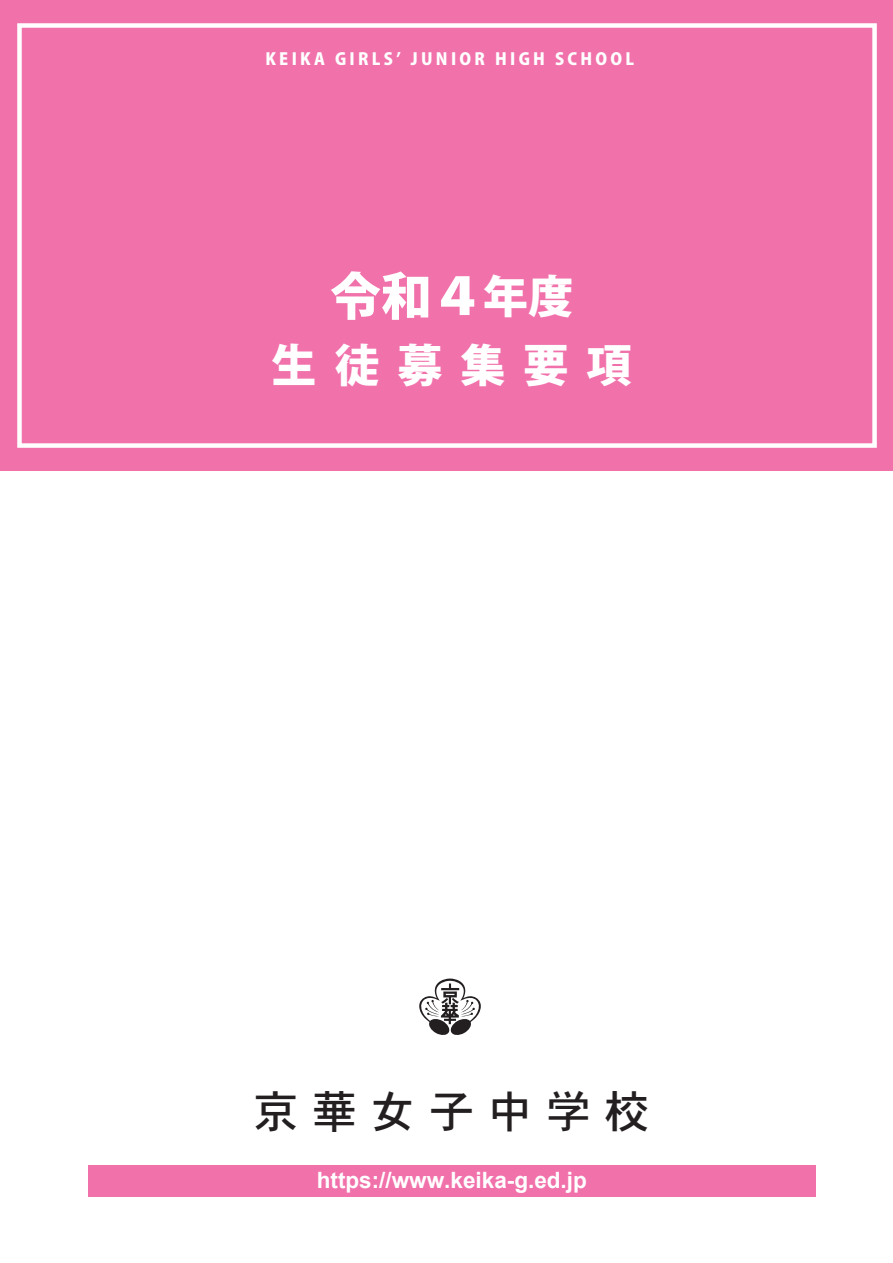
<style>
.page{position:relative;width:893px;height:1263px;background:#fff}
.page>*{position:absolute;margin:0;border:0;box-sizing:border-box;transform-origin:0 0}
.t1{font:800 51px "Koz Go Pr 6 N";color:#fff}
.t2{font:45px "DFHS Gothic W5 WIN RKSJ H";letter-spacing:.3em;color:#231f20}
.t3{font:800 45px "Koz Go Pr 6 N";letter-spacing:.4em;color:#fff}
.t4{font:700 22.5px "Arial";color:#fff}
.t5{font:800 16.5px "Koz Go Pr 6 N";letter-spacing:.2em;color:#fff}
.s1{font-size:45px}
</style>
<div class="page">
<div style="left:0;top:0;width:893px;height:471px;background:#f171ab"></div>
<svg style="left:419px;top:978px;width:62px;height:57px"></svg>
<div style="left:88px;top:1165px;width:728px;height:31px;background:#f171ab"></div>
<div style="left:17px;top:23px;width:860px;height:425px;border:4px solid #fff"></div>
<p class="t5" style="left:265px;top:49px;width:370px">KEIKA GIRLSʼ JUNIOR HIGH SCHOOL</p>
<h1 class="t1" style="left:330px;top:268px;width:244px">令和４<span class="s1">年度</span></h1>
<h2 class="t3" style="left:272px;top:340px;width:362px">生徒募集要項</h2>
<h2 class="t2" style="left:254px;top:1089px;width:398px">京華女子中学校</h2>
<h3 class="t4" style="left:317px;top:1164px;width:272px">https://www.keika-g.ed.jp</h3>
</div>
